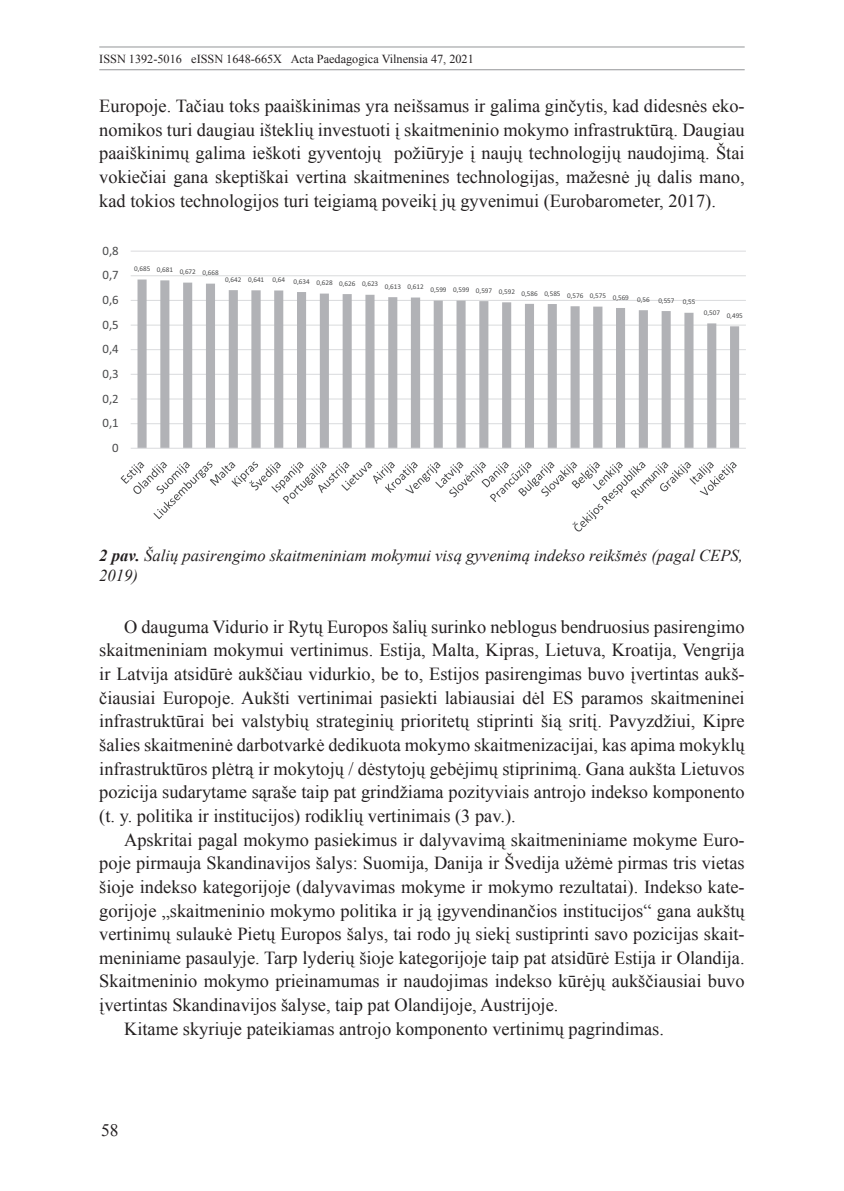
<style>
.page{position:relative;width:844px;height:1191px;background:#fff}
.page>*{position:absolute;margin:0;border:0;box-sizing:border-box;transform-origin:0 0}
.t1{font:18.38px/23.6px "Times New Roman";color:#231f20;text-align:justify}
.t2{font:17.5px "Times New Roman";color:#231f20}
.t3{font:italic 16.62px/19.2px "Times New Roman";color:#231f20}
.t4{font:12.78px "Calibri";color:#4b4c4d}
.t5{font:12.25px "Times New Roman";color:#231f20}
.t6{font:7.17px "Calibri";letter-spacing:-.005em;color:#4b4c4d}
.s1{font-weight:700}
</style>
<div class="page">
<hr style="left:99px;top:47px;width:645px;height:1px;background:#939598">
<hr style="left:99px;top:69px;width:645px;height:1px;background:#939598">
<svg style="left:120px;top:250px;width:626px;height:282px"></svg>
<p class="t5" style="left:99px;top:51px;width:376px">ISSN 1392-5016 eISSN 1648-665X Acta Paedagogica Vilnensia 47, 2021</p>
<p class="t1" style="left:99px;top:94px;width:646px">Europoje. Tačiau toks paaiškinimas yra neišsamus ir galima ginčytis, kad didesnės eko&shy;nomikos turi daugiau išteklių investuoti į skaitmeninio mokymo infrastruktūrą. Daugiau paaiškinimų galima ieškoti gyventojų požiūryje į naujų technologijų naudojimą. Štai vokiečiai gana skeptiškai vertina skaitmenines technologijas, mažesnė jų dalis mano, kad tokios technologijos turi teigiamą poveikį jų gyvenimui (Eurobarometer, 2017).</p>
<p class="t4" style="left:102px;top:242px;width:18px">0,8</p>
<p class="t4" style="left:102px;top:267px;width:18px">0,7</p>
<p class="t4" style="left:102px;top:292px;width:18px">0,6</p>
<p class="t4" style="left:102px;top:316px;width:18px">0,5</p>
<p class="t4" style="left:102px;top:341px;width:18px">0,4</p>
<p class="t4" style="left:102px;top:366px;width:18px">0,3</p>
<p class="t4" style="left:102px;top:390px;width:18px">0,2</p>
<p class="t4" style="left:102px;top:415px;width:18px">0,1</p>
<p class="t4" style="left:112px;top:439px;width:8px">0</p>
<p class="t6" style="left:134px;top:266px;width:86px">0,685 0,681 0,672 0,668</p>
<p class="t6" style="left:225px;top:285px;width:471px">0,642 0,641 0,64 0,634 0,628 0,626 0,623 0,613 0,612 0,599 0,599 0,597 0,592 0,586 0,585 0,576 0,575 0,569 0,56 0,557 0,55</p>
<p class="t6" style="left:703px;top:310px;width:40px">0,507 0,495</p>
<p class="t3" style="left:99px;top:546px;width:645px"><span class="s1">2 pav.</span> Šalių pasirengimo skaitmeniniam mokymui visą gyvenimą indekso reikšmės (pagal CEPS,<br>2019)</p>
<p class="t1" style="left:99px;top:614px;width:646px;text-indent:25px">O dauguma Vidurio ir Rytų Europos šalių surinko neblogus bendruosius pasirengimo skaitmeniniam mokymui vertinimus. Estija, Malta, Kipras, Lietuva, Kroatija, Vengrija ir Latvija atsidūrė aukščiau vidurkio, be to, Estijos pasirengimas buvo įvertintas aukš&shy;čiausiai Europoje. Aukšti vertinimai pasiekti labiausiai dėl ES paramos skaitmeninei infrastruktūrai bei valstybių strateginių prioritetų stiprinti šią sritį. Pavyzdžiui, Kipre šalies skaitmeninė darbotvarkė dedikuota mokymo skaitmenizacijai, kas apima mokyklų infrastruktūros plėtrą ir mokytojų / dėstytojų gebėjimų stiprinimą. Gana aukšta Lietuvos pozicija sudarytame sąraše taip pat grindžiama pozityviais antrojo indekso komponento (t. y. politika ir institucijos) rodiklių vertinimais (3 pav.).</p>
<p class="t1" style="left:124px;top:827px;width:622px">Apskritai pagal mokymo pasiekimus ir dalyvavimą skaitmeniniame mokyme Euro-</p>
<p class="t1" style="left:99px;top:851px;width:646px">poje pirmauja Skandinavijos šalys: Suomija, Danija ir Švedija užėmė pirmas tris vietas</p>
<p class="t1" style="left:99px;top:874px;width:646px">šioje indekso kategorijoje (dalyvavimas mokyme ir mokymo rezultatai). Indekso kate-</p>
<p class="t1" style="left:99px;top:898px;width:646px">gorijoje „skaitmeninio mokymo politika ir ją įgyvendinančios institucijos“ gana aukštų</p>
<p class="t1" style="left:99px;top:922px;width:646px">vertinimų sulaukė Pietų Europos šalys, tai rodo jų siekį sustiprinti savo pozicijas skait-</p>
<p class="t1" style="left:99px;top:945px;width:646px">meniniame pasaulyje. Tarp lyderių šioje kategorijoje taip pat atsidūrė Estija ir Olandija.</p>
<p class="t1" style="left:99px;top:969px;width:646px">Skaitmeninio mokymo prieinamumas ir naudojimas indekso kūrėjų aukščiausiai buvo</p>
<p class="t1" style="left:99px;top:992px;width:460px">įvertintas Skandinavijos šalyse, taip pat Olandijoje, Austrijoje.</p>
<p class="t1" style="left:124px;top:1016px;width:541px">Kitame skyriuje pateikiamas antrojo komponento vertinimų pagrindimas.</p>
<p class="t2" style="left:101px;top:1118px;width:19px">58</p>
</div>
